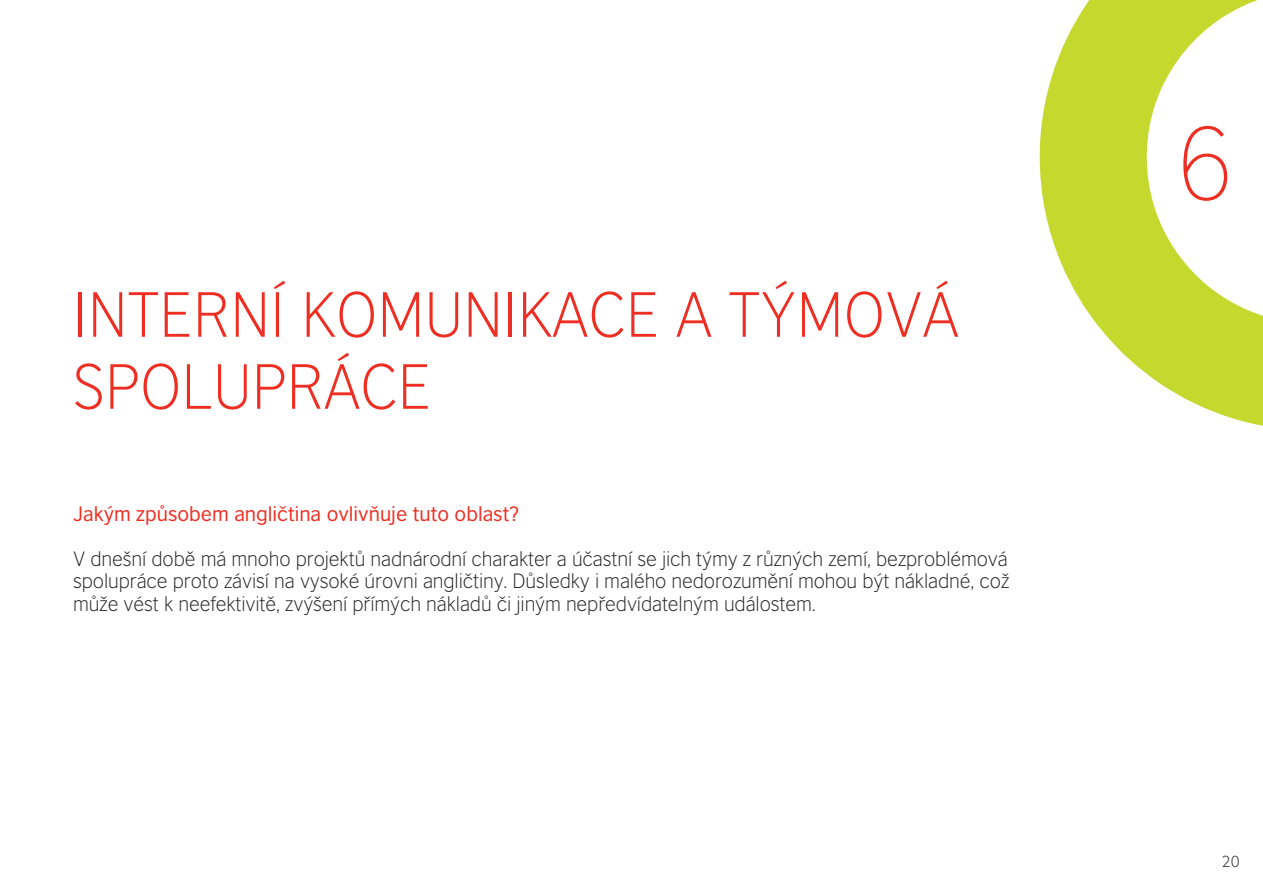
<style>
.page{position:relative;width:1263px;height:893px;background:#fff}
.page>*{position:absolute;margin:0;border:0;box-sizing:border-box;transform-origin:0 0}
.t1{font:200 97.5px "British Council Sans";color:#ee2e22}
.t2{font:300 60px/72px "British Council Sans";color:#ee2e22}
.t3{font:300 19.5px/22.5px "British Council Sans";letter-spacing:-.005em;color:#231f20;text-align:justify}
.t4{font:19.5px "British Council Sans";color:#ee2e22}
.t5{font:300 15px "British Council Sans";color:#231f20}
</style>
<div class="page">
<svg style="left:1040px;top:0;width:223px;height:426px;fill:#c4d82d"></svg>
<h2 class="t2" style="left:73px;top:278px;width:887px">INTERNÍ KOMUNIKACE A TÝMOVÁ<br>SPOLUPRÁCE</h2>
<p class="t4" style="left:73px;top:501px;width:447px">Jakým způsobem angličtina ovlivňuje tuto oblast?</p>
<p class="t3" style="left:73px;top:547px;width:938px">V dnešní době má mnoho projektů nadnárodní charakter a účastní se jich týmy z různých zemí, bezproblémová spolupráce proto závisí na vysoké úrovni angličtiny. Důsledky i malého nedorozumění mohou být nákladné, což může vést k neefektivitě, zvýšení přímých nákladů či jiným nepředvídatelným událostem.</p>
<h1 class="t1" style="left:1176px;top:106px;width:59px">6</h1>
<p class="t5" style="left:1222px;top:852px;width:19px">20</p>
</div>
